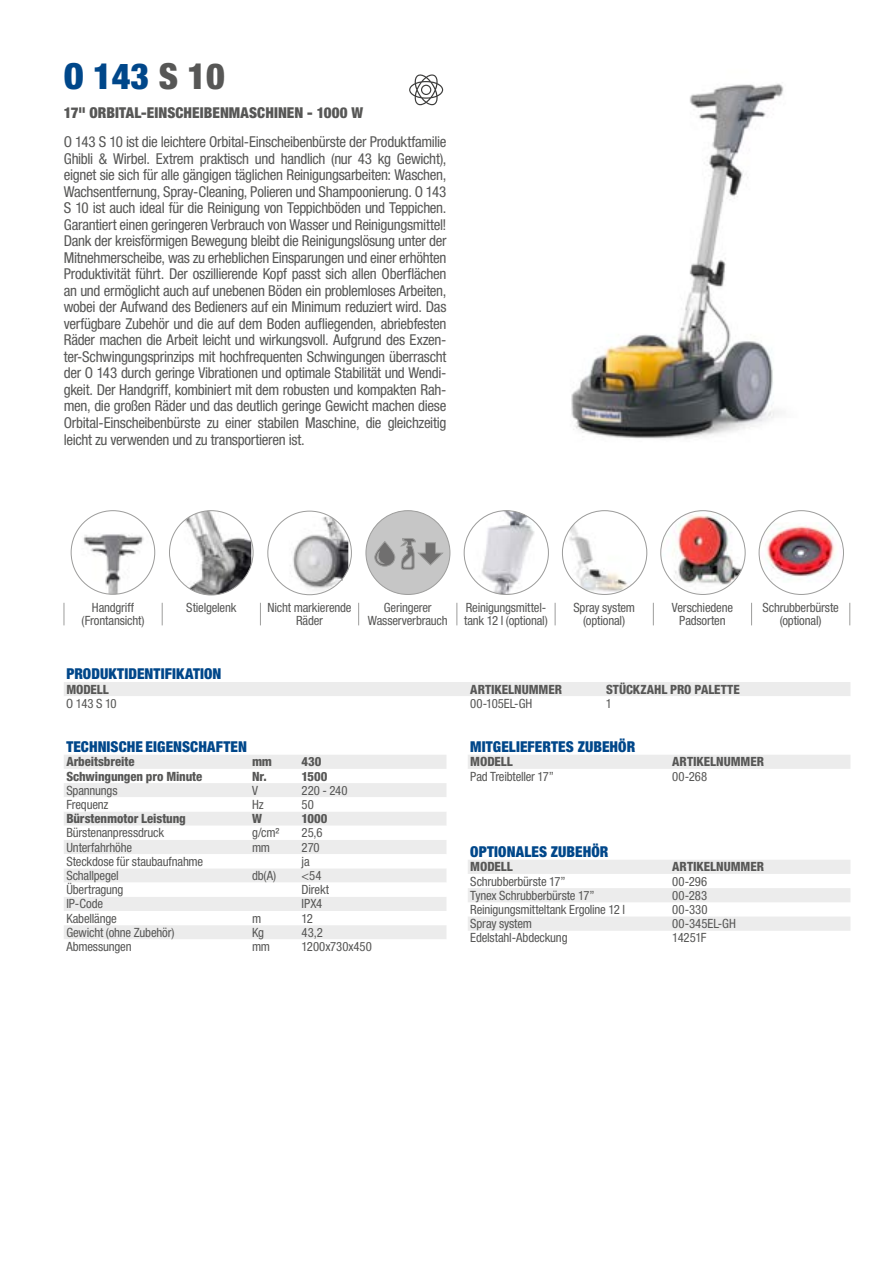
<style>
.page{position:relative;width:893px;height:1263px;background:#fff}
.page>*{position:absolute;margin:0;border:0;box-sizing:border-box;transform-origin:0 0}
._1-TitoloMacchina{font:900 condensed 36px "Helvetica Neue LT Std";color:#00478a}
._4-Testo_descrizione{font:condensed 15px/16.5px "Helvetica Neue LT Std";letter-spacing:-.02em;color:#575756;text-align:justify}
._3-titoloTabella{font:900 condensed 15px "Helvetica Neue LT Std";letter-spacing:.005em;color:#00478a}
._2-sottotitolo{font:900 condensed 15px "Helvetica Neue LT Std";letter-spacing:.005em;color:#575756}
._5-Testo_tabella_a_s{font:condensed 12.75px "Helvetica Neue LT Std";letter-spacing:-.015em;color:#575756}
._5-Testo_tabella-al{font:condensed 12.75px/13.5px "Helvetica Neue LT Std";letter-spacing:-.015em;color:#575756;text-align:center}
._3b-SottotitoloTabel{font:800 condensed 12.75px "Helvetica Neue LT Std";letter-spacing:-.005em;color:#575756}
._6-Testo_tabella_s_x{font:800 condensed 12.75px "Helvetica Neue LT Std";letter-spacing:-.005em;color:#575756}
._5-Testo_tabella_a_s-2{font:condensed 12.75px "Helvetica Neue LT Std";letter-spacing:.005em;color:#575756}
.s1{color:#575756}
</style>
<div class="page">
<img style="left:71px;top:511px;width:84px;height:83px;border-radius:42px">
<svg style="left:464px;top:510px;width:85px;height:85px"></svg>
<img style="left:759px;top:510px;width:85px;height:85px">
<svg style="left:267px;top:511px;width:85px;height:84px"></svg>
<svg style="left:169px;top:510px;width:84px;height:85px"></svg>
<img style="left:660px;top:510px;width:85px;height:85px">
<img style="left:571px;top:83px;width:213px;height:356px">
<svg style="left:409px;top:74px;width:34px;height:31px"></svg>
<svg style="left:366px;top:510px;width:84px;height:85px"></svg>
<svg style="left:562px;top:510px;width:85px;height:85px"></svg>
<div style="left:64px;top:682px;width:786px;height:14px;background:#ececec"></div>
<svg style="left:358px;top:603px;width:1px;height:22px"></svg>
<svg style="left:457px;top:603px;width:1px;height:22px"></svg>
<svg style="left:555px;top:603px;width:1px;height:22px"></svg>
<svg style="left:64px;top:603px;width:1px;height:22px"></svg>
<svg style="left:849px;top:603px;width:1px;height:22px"></svg>
<svg style="left:162px;top:603px;width:1px;height:22px"></svg>
<svg style="left:260px;top:603px;width:1px;height:22px"></svg>
<svg style="left:751px;top:603px;width:1px;height:22px"></svg>
<svg style="left:653px;top:603px;width:1px;height:22px"></svg>
<div style="left:64px;top:755px;width:382px;height:14px;background:#ececec"></div>
<svg style="left:64px;top:783px;width:382px;height:156px;fill:#ececec"></svg>
<svg style="left:468px;top:860px;width:382px;height:71px"></svg>
<div style="left:468px;top:755px;width:382px;height:14px;background:#ececec"></div>
<p class="_1-TitoloMacchina" style="left:64px;top:54px;width:163px">O 143 <span class="s1">S 10</span></p>
<p class="_2-sottotitolo" style="left:64px;top:103px;width:301px">17" ORBITAL-EINSCHEIBENMASCHINEN - 1000 W</p>
<p class="_4-Testo_descrizione" style="left:64px;top:134px;width:384px">O 143 S 10 ist die leichtere Orbital-Einscheibenbürste der Produktfamilie Ghibli &amp; Wirbel. Extrem praktisch und handlich (nur 43 kg Gewicht), eignet sie sich für alle gängigen täglichen Reinigungsarbeiten: Waschen, Wachsentfernung, Spray-Cleaning, Polieren und Shampoonierung. O 143<br>S 10 ist auch ideal für die Reinigung von Teppichböden und Teppichen.<br>Garantiert einen geringeren Verbrauch von Wasser und Reinigungsmittel!<br>Dank der kreisförmigen Bewegung bleibt die Reinigungslösung unter der Mitnehmerscheibe, was zu erheblichen Einsparungen und einer erhöhten Produktivität führt. Der oszillierende Kopf passt sich allen Oberflächen an und ermöglicht auch auf unebenen Böden ein problemloses Arbeiten, wobei der Aufwand des Bedieners auf ein Minimum reduziert wird. Das verfügbare Zubehör und die auf dem Boden aufliegenden, abriebfesten Räder machen die Arbeit leicht und wirkungsvoll. Aufgrund des Exzen&shy;ter-Schwingungsprinzips mit hochfrequenten Schwingungen überrascht der O 143 durch geringe Vibrationen und optimale Stabilität und Wendi&shy;gkeit. Der Handgriff, kombiniert mit dem robusten und kompakten Rah&shy;men, die großen Räder und das deutlich geringe Gewicht machen diese Orbital-Einscheibenbürste zu einer stabilen Maschine, die gleichzeitig leicht zu verwenden und zu transportieren ist.</p>
<p class="_5-Testo_tabella-al" style="left:82px;top:600px;width:65px">Handgriff (Frontansicht)</p>
<p class="_5-Testo_tabella-al" style="left:186px;top:600px;width:52px">Stielgelenk</p>
<p class="_5-Testo_tabella-al" style="left:267px;top:600px;width:86px">Nicht markierende<br>Räder</p>
<p class="_5-Testo_tabella-al" style="left:368px;top:600px;width:82px">Geringerer<br>Wasserverbrauch</p>
<p class="_5-Testo_tabella-al" style="left:464px;top:600px;width:85px;text-align:left">Reinigungsmittel&shy;tank 12 l (optional)</p>
<p class="_5-Testo_tabella-al" style="left:573px;top:600px;width:63px">Spray system (optional)</p>
<p class="_5-Testo_tabella-al" style="left:672px;top:600px;width:63px">Verschiedene<br>Padsorten</p>
<p class="_5-Testo_tabella-al" style="left:762px;top:600px;width:78px">Schrubberbürste (optional)</p>
<p class="_3-titoloTabella" style="left:66px;top:665px;width:157px">PRODUKTIDENTIFIKATION</p>
<p class="_3b-SottotitoloTabel" style="left:66px;top:681px;width:44px">MODELL</p>
<p class="_3b-SottotitoloTabel" style="left:470px;top:681px;width:93px">ARTIKELNUMMER</p>
<p class="_3b-SottotitoloTabel" style="left:606px;top:681px;width:135px">STÜCKZAHL PRO PALETTE</p>
<p class="_5-Testo_tabella_a_s" style="left:66px;top:696px;width:52px">O 143 S 10</p>
<p class="_5-Testo_tabella_a_s" style="left:470px;top:696px;width:64px">00-105EL-GH</p>
<p class="_5-Testo_tabella_a_s" style="left:606px;top:696px;width:8px">1</p>
<p class="_3-titoloTabella" style="left:66px;top:737px;width:182px">TECHNISCHE EIGENSCHAFTEN</p>
<p class="_6-Testo_tabella_s_x" style="left:66px;top:754px;width:70px">Arbeitsbreite</p>
<p class="_6-Testo_tabella_s_x" style="left:252px;top:754px;width:22px">mm</p>
<p class="_6-Testo_tabella_s_x" style="left:302px;top:754px;width:21px">430</p>
<p class="_6-Testo_tabella_s_x" style="left:66px;top:768px;width:138px">Schwingungen pro Minute</p>
<p class="_6-Testo_tabella_s_x" style="left:252px;top:768px;width:16px">Nr.</p>
<p class="_6-Testo_tabella_s_x" style="left:302px;top:768px;width:27px">1500</p>
<p class="_5-Testo_tabella_a_s" style="left:66px;top:783px;width:53px">Spannungs</p>
<p class="_5-Testo_tabella_a_s" style="left:252px;top:783px;width:7px">V</p>
<p class="_5-Testo_tabella_a_s" style="left:302px;top:783px;width:48px">220 - 240</p>
<p class="_5-Testo_tabella_a_s" style="left:66px;top:797px;width:44px">Frequenz</p>
<p class="_5-Testo_tabella_a_s" style="left:252px;top:797px;width:13px">Hz</p>
<p class="_5-Testo_tabella_a_s" style="left:302px;top:797px;width:14px">50</p>
<p class="_6-Testo_tabella_s_x" style="left:66px;top:811px;width:121px">Bürstenmotor Leistung</p>
<p class="_6-Testo_tabella_s_x" style="left:252px;top:811px;width:11px">W</p>
<p class="_6-Testo_tabella_s_x" style="left:302px;top:811px;width:27px">1000</p>
<p class="_5-Testo_tabella_a_s" style="left:66px;top:825px;width:99px">Bürstenanpressdruck</p>
<p class="_5-Testo_tabella_a_s" style="left:252px;top:825px;width:29px">g/cm²</p>
<p class="_5-Testo_tabella_a_s" style="left:302px;top:825px;width:22px">25,6</p>
<p class="_5-Testo_tabella_a_s" style="left:66px;top:840px;width:67px">Unterfahrhöhe</p>
<p class="_5-Testo_tabella_a_s" style="left:252px;top:840px;width:20px">mm</p>
<p class="_5-Testo_tabella_a_s" style="left:302px;top:840px;width:20px">270</p>
<p class="_5-Testo_tabella_a_s" style="left:66px;top:854px;width:138px">Steckdose für staubaufnahme</p>
<p class="_5-Testo_tabella_a_s" style="left:302px;top:854px;width:10px">ja</p>
<p class="_5-Testo_tabella_a_s" style="left:66px;top:868px;width:54px">Schallpegel</p>
<p class="_5-Testo_tabella_a_s" style="left:252px;top:868px;width:26px">db(A)</p>
<p class="_5-Testo_tabella_a_s" style="left:302px;top:868px;width:21px">&lt;54</p>
<p class="_5-Testo_tabella_a_s" style="left:66px;top:882px;width:59px">Übertragung</p>
<p class="_5-Testo_tabella_a_s" style="left:302px;top:882px;width:29px">Direkt</p>
<p class="_5-Testo_tabella_a_s" style="left:66px;top:896px;width:38px">IP-Code</p>
<p class="_5-Testo_tabella_a_s" style="left:302px;top:896px;width:22px">IPX4</p>
<p class="_5-Testo_tabella_a_s" style="left:66px;top:911px;width:52px">Kabellänge</p>
<p class="_5-Testo_tabella_a_s" style="left:252px;top:911px;width:11px">m</p>
<p class="_5-Testo_tabella_a_s" style="left:302px;top:911px;width:13px">12</p>
<p class="_5-Testo_tabella_a_s" style="left:66px;top:925px;width:110px">Gewicht (ohne Zubehör)</p>
<p class="_5-Testo_tabella_a_s" style="left:252px;top:925px;width:14px">Kg</p>
<p class="_5-Testo_tabella_a_s" style="left:302px;top:925px;width:23px">43,2</p>
<p class="_5-Testo_tabella_a_s" style="left:66px;top:939px;width:67px">Abmessungen</p>
<p class="_5-Testo_tabella_a_s" style="left:252px;top:939px;width:20px">mm</p>
<p class="_5-Testo_tabella_a_s" style="left:302px;top:939px;width:72px">1200x730x450</p>
<p class="_3-titoloTabella" style="left:470px;top:737px;width:167px">MITGELIEFERTES ZUBEHÖR</p>
<p class="_3b-SottotitoloTabel" style="left:470px;top:754px;width:44px">MODELL</p>
<p class="_3b-SottotitoloTabel" style="left:672px;top:754px;width:93px">ARTIKELNUMMER</p>
<p class="_5-Testo_tabella_a_s" style="left:470px;top:769px;width:85px">Pad Treibteller 17”</p>
<p class="_5-Testo_tabella_a_s" style="left:672px;top:769px;width:36px">00-268</p>
<p class="_3-titoloTabella" style="left:470px;top:842px;width:140px">OPTIONALES ZUBEHÖR</p>
<p class="_3b-SottotitoloTabel" style="left:470px;top:859px;width:44px">MODELL</p>
<p class="_3b-SottotitoloTabel" style="left:672px;top:859px;width:93px">ARTIKELNUMMER</p>
<p class="_5-Testo_tabella_a_s" style="left:470px;top:874px;width:97px">Schrubberbürste 17”</p>
<p class="_5-Testo_tabella_a_s" style="left:672px;top:874px;width:37px">00-296</p>
<p class="_5-Testo_tabella_a_s" style="left:470px;top:888px;width:126px">Tynex Schrubberbürste 17”</p>
<p class="_5-Testo_tabella_a_s" style="left:672px;top:888px;width:36px">00-283</p>
<p class="_5-Testo_tabella_a_s" style="left:470px;top:902px;width:156px">Reinigungsmitteltank Ergoline 12 l</p>
<p class="_5-Testo_tabella_a_s" style="left:672px;top:902px;width:37px">00-330</p>
<p class="_5-Testo_tabella_a_s" style="left:470px;top:916px;width:63px">Spray system</p>
<p class="_5-Testo_tabella_a_s-2" style="left:672px;top:916px;width:65px">00-345EL-GH</p>
<p class="_5-Testo_tabella_a_s" style="left:470px;top:930px;width:99px">Edelstahl-Abdeckung</p>
<p class="_5-Testo_tabella_a_s" style="left:672px;top:930px;width:36px">14251F</p>
</div>
